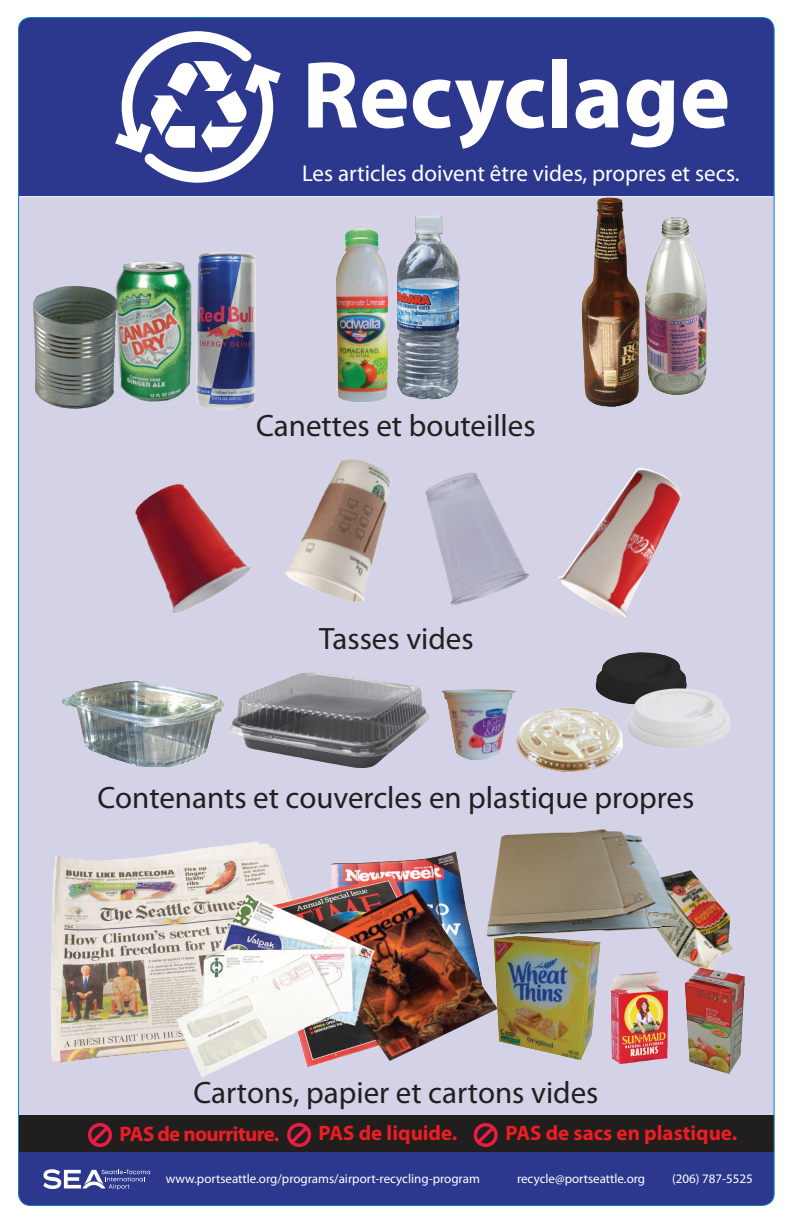
<style>
.page{position:relative;width:792px;height:1224px;background:#fff}
.page>*{position:absolute;margin:0;border:0;box-sizing:border-box;transform-origin:0 0}
.white_heading{font:700 96px "Myriad Pro";color:#fff}
.body_text{font:31px "Myriad Pro";color:#231f20}
.header_sub_text{font:23px "Myriad Pro";color:#fff}
.red_text{font:700 21px "Myriad Pro";color:#ee1d23}
.red_text-2{font:700 21px "Myriad Pro";letter-spacing:-.03em;color:#ee1d23}
.footer_text{font:13px "Myriad Pro";color:#fff}
</style>
<div class="page">
<div style="left:20px;top:197px;width:753px;height:919px;background:#d4d2e7"></div>
<div style="left:19px;top:1152px;width:755px;height:53px;background:#2b388d"></div>
<div style="left:19px;top:1116px;width:755px;height:36px;background:#211e1e"></div>
<div style="left:19px;top:18px;width:754px;height:179px;background:#2b388d"></div>
<svg style="left:115px;top:31px;width:166px;height:152px"></svg>
<svg style="left:43px;top:1169px;width:107px;height:21px"></svg>
<img style="left:646px;top:213px;width:62px;height:183px">
<img style="left:578px;top:197px;width:68px;height:212px">
<img style="left:331px;top:227px;width:62px;height:178px">
<img style="left:392px;top:211px;width:72px;height:192px">
<img style="left:557px;top:468px;width:125px;height:150px">
<img style="left:193px;top:249px;width:65px;height:161px">
<img style="left:281px;top:441px;width:134px;height:167px">
<img style="left:111px;top:465px;width:145px;height:157px">
<img style="left:405px;top:460px;width:128px;height:151px">
<img style="left:593px;top:651px;width:96px;height:56px">
<img style="left:624px;top:687px;width:110px;height:64px">
<img style="left:264px;top:672px;width:47px;height:15px">
<img style="left:57px;top:676px;width:174px;height:90px">
<img style="left:440px;top:685px;width:78px;height:76px">
<img style="left:515px;top:707px;width:109px;height:66px">
<img style="left:107px;top:245px;width:86px;height:165px">
<img style="left:32px;top:284px;width:86px;height:126px">
<img style="left:50px;top:834px;width:283px;height:230px">
<img style="left:249px;top:843px;width:254px;height:225px">
<img style="left:376px;top:889px;width:113px;height:172px">
<img style="left:624px;top:857px;width:130px;height:135px">
<img style="left:489px;top:943px;width:114px;height:120px">
<img style="left:610px;top:971px;width:58px;height:93px">
<img style="left:683px;top:963px;width:62px;height:114px">
<img style="left:176px;top:875px;width:200px;height:217px">
<img style="left:477px;top:826px;width:207px;height:117px">
<svg style="left:474px;top:1123px;width:24px;height:24px"></svg>
<svg style="left:287px;top:1123px;width:24px;height:24px"></svg>
<svg style="left:23px;top:1114px;width:233px;height:33px"></svg>
<p class="white_heading" style="left:302px;top:33px;width:430px">Recyclage</p>
<p class="header_sub_text" style="left:302px;top:159px;width:439px">Les articles doivent être vides, propres et secs.</p>
<p class="body_text" style="left:256px;top:407px;width:281px">Canettes et bouteilles</p>
<p class="body_text" style="left:319px;top:620px;width:156px">Tasses vides</p>
<p class="body_text" style="left:98px;top:778px;width:598px">Contenants et couvercles en plastique propres</p>
<p class="body_text" style="left:193px;top:1073px;width:407px">Cartons, papier et cartons vides</p>
<p class="red_text-2" style="left:120px;top:1120px;width:161px">PAS de nourriture.</p>
<p class="red_text" style="left:318px;top:1119px;width:140px">PAS de liquide.</p>
<p class="red_text" style="left:505px;top:1119px;width:233px">PAS de sacs en plastique.</p>
<p class="footer_text" style="left:166px;top:1170px;width:316px">www.portseattle.org/programs/airport-recycling-program</p>
<p class="footer_text" style="left:517px;top:1170px;width:130px">recycle@portseattle.org</p>
<p class="footer_text" style="left:672px;top:1170px;width:82px">(206) 787-5525</p>
</div>
